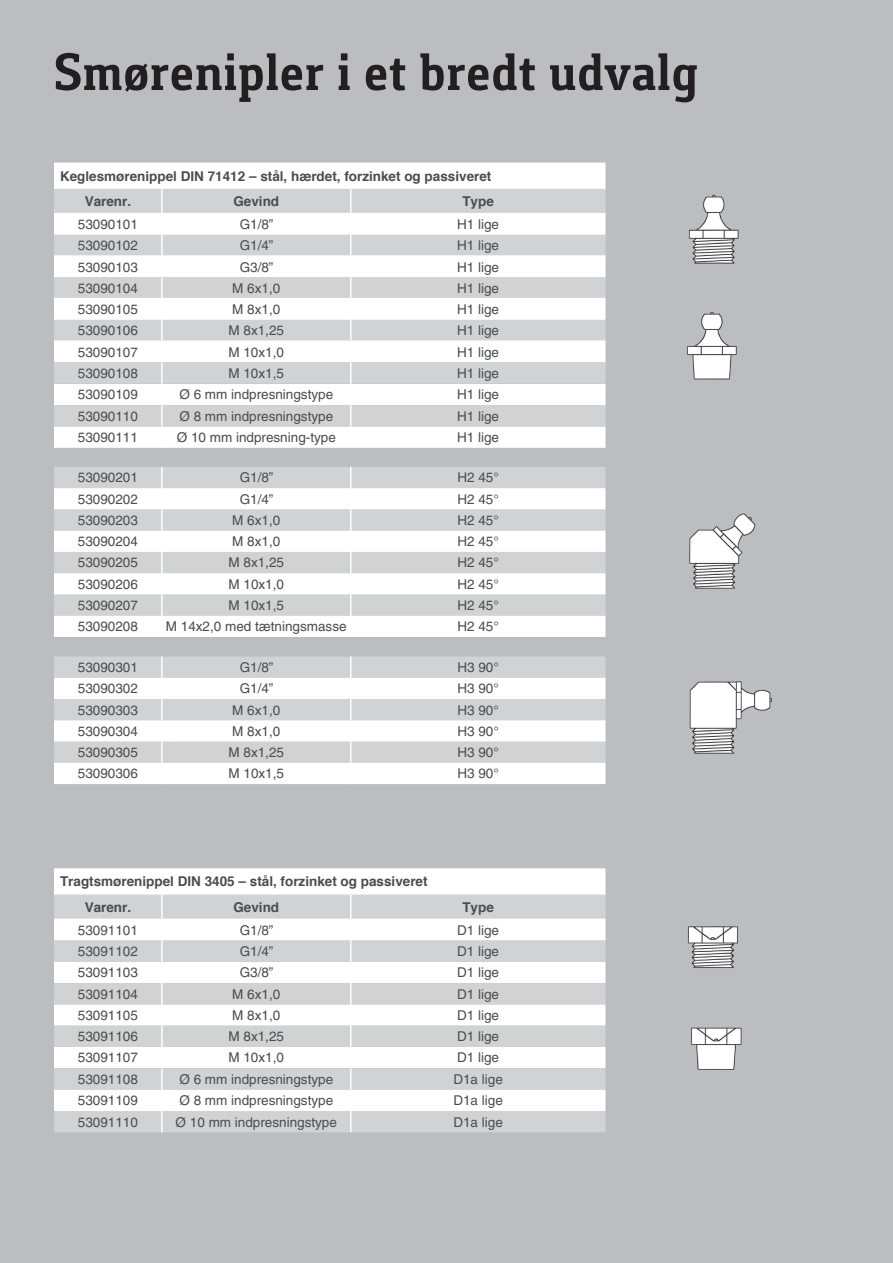
<style>
.page{position:relative;width:893px;height:1263px;background:#bcbdc0}
.page>*{position:absolute;margin:0;border:0;box-sizing:border-box;transform-origin:0 0}
.t1{font:700 54px "Foral Pro";letter-spacing:.01em;color:#231f20}
.t2{font:13.5px "Helvetica";color:#4b4c4d}
.t3{font:700 13.5px/25.5px "Helvetica";color:#4b4c4d}
</style>
<div class="page">
<img style="left:691px;top:1027px;width:51px;height:43px">
<img style="left:688px;top:926px;width:50px;height:42px">
<img style="left:689px;top:681px;width:83px;height:73px">
<img style="left:689px;top:513px;width:67px;height:76px">
<img style="left:687px;top:312px;width:50px;height:68px">
<img style="left:689px;top:194px;width:50px;height:70px">
<div style="left:54px;top:467px;width:551px;height:21px;background:#d1d2d4"></div>
<svg style="left:54px;top:488px;width:551px;height:149px;background:#ebebec"></svg>
<hr style="left:161px;top:467px;width:2px;height:21px;background:#fff">
<hr style="left:161px;top:488px;width:2px;height:21px;background:#fff">
<hr style="left:161px;top:509px;width:2px;height:22px;background:#fff">
<hr style="left:161px;top:531px;width:2px;height:21px;background:#fff">
<hr style="left:161px;top:552px;width:2px;height:21px;background:#fff">
<hr style="left:161px;top:573px;width:2px;height:21px;background:#fff">
<hr style="left:161px;top:594px;width:2px;height:22px;background:#fff">
<hr style="left:161px;top:616px;width:2px;height:21px;background:#fff">
<svg style="left:350px;top:467px;width:1px;height:170px"></svg>
<div style="left:54px;top:656px;width:551px;height:22px;background:#d1d2d4"></div>
<svg style="left:54px;top:678px;width:551px;height:106px;background:#ececed"></svg>
<hr style="left:161px;top:656px;width:2px;height:22px;background:#fff">
<hr style="left:161px;top:678px;width:2px;height:21px;background:#fff">
<hr style="left:161px;top:699px;width:2px;height:21px;background:#fff">
<hr style="left:161px;top:720px;width:2px;height:21px;background:#fff">
<hr style="left:161px;top:741px;width:2px;height:22px;background:#fff">
<hr style="left:161px;top:763px;width:2px;height:21px;background:#fff">
<svg style="left:350px;top:656px;width:1px;height:128px"></svg>
<div style="left:54px;top:163px;width:551px;height:24px;background:#fff"></div>
<hr style="left:54px;top:187px;width:108px;height:2px;background:#fff">
<hr style="left:162px;top:187px;width:189px;height:2px;background:#fff">
<hr style="left:351px;top:187px;width:254px;height:2px;background:#fff">
<svg style="left:54px;top:189px;width:551px;height:259px;background:#e7e8e9"></svg>
<div style="left:54px;top:868px;width:551px;height:25px;background:#fff"></div>
<hr style="left:54px;top:893px;width:108px;height:1px;background:#fff">
<hr style="left:162px;top:893px;width:189px;height:1px;background:#fff">
<hr style="left:351px;top:893px;width:254px;height:1px;background:#fff">
<svg style="left:54px;top:894px;width:551px;height:238px;background:#e5e6e7"></svg>
<h1 class="t1" style="left:54px;top:41px;width:646px">Smørenipler i et bredt udvalg</h1>
<p class="t3" style="left:85px;top:163px;width:408px;text-indent:-25px">Keglesmørenippel DIN 71412 – stål, hærdet, forzinket og passiveret<br>Varenr.</p>
<p class="t3" style="left:233px;top:188px;width:47px">Gevind</p>
<p class="t3" style="left:462px;top:188px;width:33px">Type</p>
<p class="t2" style="left:78px;top:216px;width:62px">53090101</p>
<p class="t2" style="left:240px;top:216px;width:35px">G1/8”</p>
<p class="t2" style="left:457px;top:216px;width:44px">H1 lige</p>
<p class="t2" style="left:78px;top:238px;width:62px">53090102</p>
<p class="t2" style="left:240px;top:238px;width:35px">G1/4”</p>
<p class="t2" style="left:457px;top:238px;width:44px">H1 lige</p>
<p class="t2" style="left:78px;top:259px;width:62px">53090103</p>
<p class="t2" style="left:240px;top:259px;width:35px">G3/8”</p>
<p class="t2" style="left:457px;top:259px;width:44px">H1 lige</p>
<p class="t2" style="left:78px;top:280px;width:62px">53090104</p>
<p class="t2" style="left:232px;top:280px;width:50px">M 6x1,0</p>
<p class="t2" style="left:457px;top:280px;width:44px">H1 lige</p>
<p class="t2" style="left:78px;top:302px;width:62px">53090105</p>
<p class="t2" style="left:232px;top:302px;width:50px">M 8x1,0</p>
<p class="t2" style="left:457px;top:302px;width:44px">H1 lige</p>
<p class="t2" style="left:78px;top:323px;width:62px">53090106</p>
<p class="t2" style="left:228px;top:323px;width:57px">M 8x1,25</p>
<p class="t2" style="left:457px;top:323px;width:44px">H1 lige</p>
<p class="t2" style="left:78px;top:344px;width:62px">53090107</p>
<p class="t2" style="left:228px;top:344px;width:57px">M 10x1,0</p>
<p class="t2" style="left:457px;top:344px;width:44px">H1 lige</p>
<p class="t2" style="left:78px;top:365px;width:62px">53090108</p>
<p class="t2" style="left:228px;top:365px;width:57px">M 10x1,5</p>
<p class="t2" style="left:457px;top:365px;width:44px">H1 lige</p>
<p class="t2" style="left:78px;top:387px;width:62px">53090109</p>
<p class="t2" style="left:179px;top:387px;width:155px">Ø 6 mm indpresningstype</p>
<p class="t2" style="left:457px;top:387px;width:44px">H1 lige</p>
<p class="t2" style="left:78px;top:408px;width:62px">53090110</p>
<p class="t2" style="left:179px;top:408px;width:155px">Ø 8 mm indpresningstype</p>
<p class="t2" style="left:457px;top:408px;width:44px">H1 lige</p>
<p class="t2" style="left:78px;top:429px;width:62px">53090111</p>
<p class="t2" style="left:177px;top:429px;width:161px">Ø 10 mm indpresning-type</p>
<p class="t2" style="left:457px;top:429px;width:44px">H1 lige</p>
<p class="t2" style="left:78px;top:470px;width:62px">53090201</p>
<p class="t2" style="left:240px;top:470px;width:35px">G1/8”</p>
<p class="t2" style="left:457px;top:470px;width:43px">H2 45°</p>
<p class="t2" style="left:78px;top:491px;width:62px">53090202</p>
<p class="t2" style="left:240px;top:491px;width:35px">G1/4”</p>
<p class="t2" style="left:457px;top:491px;width:43px">H2 45°</p>
<p class="t2" style="left:78px;top:512px;width:62px">53090203</p>
<p class="t2" style="left:232px;top:512px;width:50px">M 6x1,0</p>
<p class="t2" style="left:457px;top:512px;width:43px">H2 45°</p>
<p class="t2" style="left:78px;top:534px;width:62px">53090204</p>
<p class="t2" style="left:232px;top:534px;width:50px">M 8x1,0</p>
<p class="t2" style="left:457px;top:534px;width:43px">H2 45°</p>
<p class="t2" style="left:78px;top:555px;width:62px">53090205</p>
<p class="t2" style="left:228px;top:555px;width:57px">M 8x1,25</p>
<p class="t2" style="left:457px;top:555px;width:43px">H2 45°</p>
<p class="t2" style="left:78px;top:576px;width:62px">53090206</p>
<p class="t2" style="left:228px;top:576px;width:57px">M 10x1,0</p>
<p class="t2" style="left:457px;top:576px;width:43px">H2 45°</p>
<p class="t2" style="left:78px;top:597px;width:62px">53090207</p>
<p class="t2" style="left:228px;top:597px;width:57px">M 10x1,5</p>
<p class="t2" style="left:457px;top:597px;width:43px">H2 45°</p>
<p class="t2" style="left:78px;top:619px;width:62px">53090208</p>
<p class="t2" style="left:166px;top:619px;width:182px">M 14x2,0 med tætningsmasse</p>
<p class="t2" style="left:457px;top:619px;width:43px">H2 45°</p>
<p class="t2" style="left:78px;top:659px;width:62px">53090301</p>
<p class="t2" style="left:240px;top:659px;width:35px">G1/8”</p>
<p class="t2" style="left:457px;top:659px;width:43px">H3 90°</p>
<p class="t2" style="left:78px;top:681px;width:62px">53090302</p>
<p class="t2" style="left:240px;top:681px;width:35px">G1/4”</p>
<p class="t2" style="left:457px;top:681px;width:43px">H3 90°</p>
<p class="t2" style="left:78px;top:702px;width:62px">53090303</p>
<p class="t2" style="left:232px;top:702px;width:50px">M 6x1,0</p>
<p class="t2" style="left:457px;top:702px;width:43px">H3 90°</p>
<p class="t2" style="left:78px;top:723px;width:62px">53090304</p>
<p class="t2" style="left:232px;top:723px;width:50px">M 8x1,0</p>
<p class="t2" style="left:457px;top:723px;width:43px">H3 90°</p>
<p class="t2" style="left:78px;top:744px;width:62px">53090305</p>
<p class="t2" style="left:228px;top:744px;width:57px">M 8x1,25</p>
<p class="t2" style="left:457px;top:744px;width:43px">H3 90°</p>
<p class="t2" style="left:78px;top:766px;width:62px">53090306</p>
<p class="t2" style="left:228px;top:766px;width:57px">M 10x1,5</p>
<p class="t2" style="left:457px;top:766px;width:43px">H3 90°</p>
<p class="t3" style="left:85px;top:868px;width:344px;text-indent:-25px">Tragtsmørenippel DIN 3405 – stål, forzinket og passiveret<br>Varenr.</p>
<p class="t3" style="left:233px;top:894px;width:47px">Gevind</p>
<p class="t3" style="left:462px;top:894px;width:33px">Type</p>
<p class="t2" style="left:78px;top:922px;width:62px">53091101</p>
<p class="t2" style="left:240px;top:922px;width:35px">G1/8”</p>
<p class="t2" style="left:457px;top:922px;width:44px">D1 lige</p>
<p class="t2" style="left:78px;top:943px;width:62px">53091102</p>
<p class="t2" style="left:240px;top:943px;width:35px">G1/4”</p>
<p class="t2" style="left:457px;top:943px;width:44px">D1 lige</p>
<p class="t2" style="left:78px;top:965px;width:62px">53091103</p>
<p class="t2" style="left:240px;top:965px;width:35px">G3/8”</p>
<p class="t2" style="left:457px;top:965px;width:44px">D1 lige</p>
<p class="t2" style="left:78px;top:986px;width:62px">53091104</p>
<p class="t2" style="left:232px;top:986px;width:50px">M 6x1,0</p>
<p class="t2" style="left:457px;top:986px;width:44px">D1 lige</p>
<p class="t2" style="left:78px;top:1007px;width:62px">53091105</p>
<p class="t2" style="left:232px;top:1007px;width:50px">M 8x1,0</p>
<p class="t2" style="left:457px;top:1007px;width:44px">D1 lige</p>
<p class="t2" style="left:78px;top:1028px;width:62px">53091106</p>
<p class="t2" style="left:228px;top:1028px;width:57px">M 8x1,25</p>
<p class="t2" style="left:457px;top:1028px;width:44px">D1 lige</p>
<p class="t2" style="left:78px;top:1050px;width:62px">53091107</p>
<p class="t2" style="left:228px;top:1050px;width:57px">M 10x1,0</p>
<p class="t2" style="left:457px;top:1050px;width:44px">D1 lige</p>
<p class="t2" style="left:78px;top:1071px;width:62px">53091108</p>
<p class="t2" style="left:179px;top:1071px;width:155px">Ø 6 mm indpresningstype</p>
<p class="t2" style="left:453px;top:1071px;width:51px">D1a lige</p>
<p class="t2" style="left:78px;top:1093px;width:62px">53091109</p>
<p class="t2" style="left:179px;top:1093px;width:155px">Ø 8 mm indpresningstype</p>
<p class="t2" style="left:453px;top:1093px;width:51px">D1a lige</p>
<p class="t2" style="left:78px;top:1114px;width:62px">53091110</p>
<p class="t2" style="left:176px;top:1114px;width:163px">Ø 10 mm indpresningstype</p>
<p class="t2" style="left:453px;top:1114px;width:51px">D1a lige</p>
</div>
